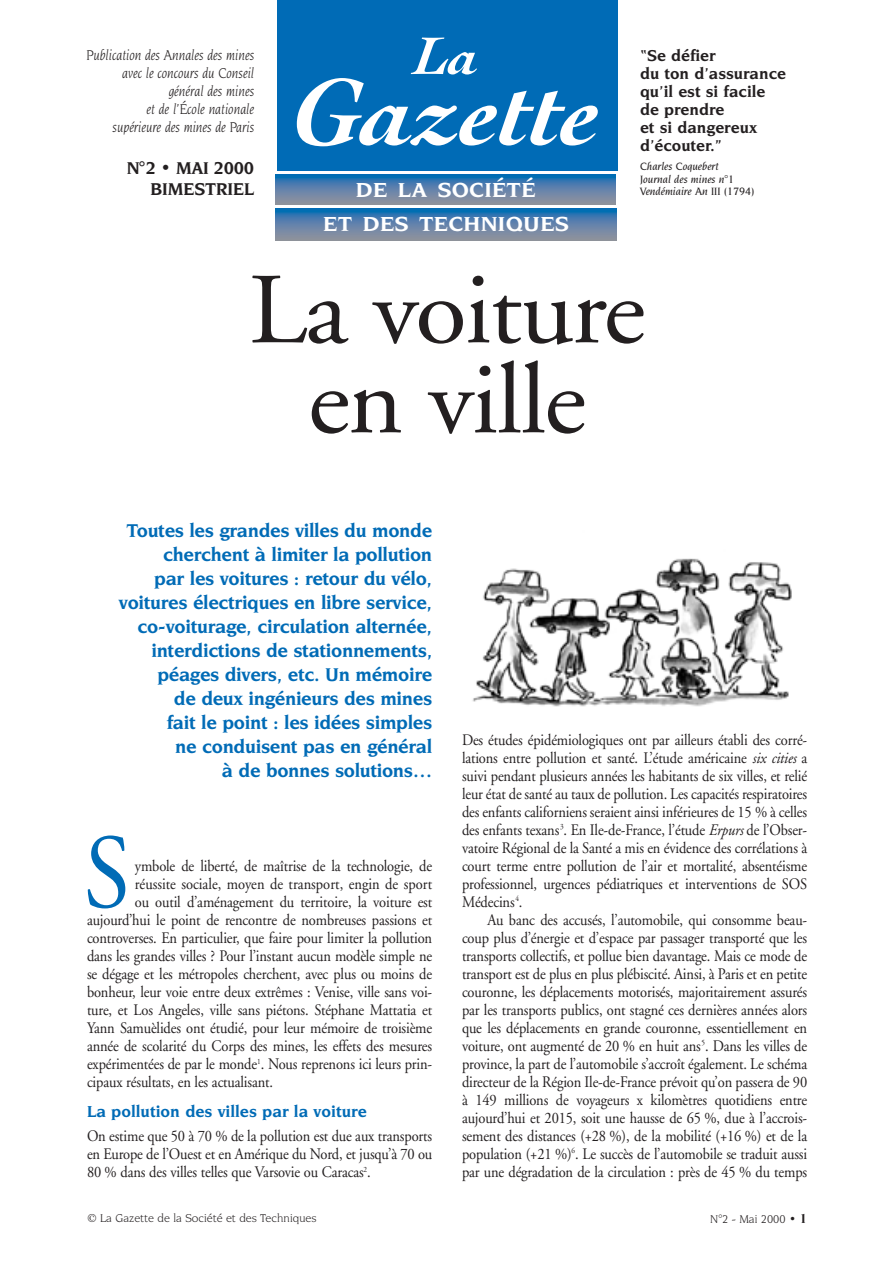
<style>
.page{position:relative;width:893px;height:1263px;background:#fff}
.page>*{position:absolute;margin:0;border:0;box-sizing:border-box;transform-origin:0 0}
.t1{font:105.45px "Adobe Garamond";color:#006bb6;scale:.9 1}
.t2{font:100.5px/90px "Adobe Garamond";letter-spacing:-.02em;color:#231f20;text-align:center;scale:1.05 1}
.t3{font:italic 700 99px "Cochin";color:#fff}
.t4{font:italic 700 55.5px "Cochin";color:#fff}
.t5{font:700 21.3px/34px "Novarese IT Cby BT";letter-spacing:.015em;color:#fff;text-align:center;scale:1.1 1}
.t6{font:700 19.5px/24px "Novarese IT Cby BT";letter-spacing:-.015em;color:#006bb6;text-align:right}
.t7{font:700 18px/21px "Novarese IT Cby BT";color:#231f20;text-align:right}
.t8{font:700 16.8px "Novarese IT Cby BT";color:#006bb6}
.t9{font:700 16.5px/18px "Novarese IT Cby BT";color:#231f20}
.t10{font:16.05px/18px "Adobe Garamond";letter-spacing:-.01em;color:#231f20;text-align:justify;scale:.9 1}
.t11{font:italic 15px/18px "Novarese IT Cby BT";color:#231f20;text-align:right;scale:.9 1}
.t12{font:12px "Novarese IT Cby BT";color:#231f20}
.t13{font:italic 500 11.25px/12.3px "Novarese IT Cby BT";color:#231f20}
.s1{font-style:italic}
.s2{font-weight:700;font-size:13.5px}
</style>
<div class="page">
<div style="left:277px;top:0;width:340px;height:170px;background:#006bb6"></div>
<img style="left:472px;top:558px;width:320px;height:149px">
<svg style="left:275px;top:174px;width:341px;height:30px;background:#5580aa"></svg>
<svg style="left:276px;top:208px;width:340px;height:32px;background:#5580aa"></svg>
<p class="t11" style="left:86px;top:46px;width:188px">Publication des Annales des mines avec le concours du Conseil général des mines<br>et de l’École nationale<br>supérieure des mines de Paris</p>
<p class="t7" style="left:127px;top:158px;width:129px">N°2 • MAI 2000<br>BIMESTRIEL</p>
<h3 class="t4" style="left:415px;top:34px;width:65px">La</h3>
<h3 class="t3" style="left:294px;top:74px;width:308px">Gazette</h3>
<h3 class="t5" style="left:323px;top:174px;width:225px">DE LA SOCIÉTÉ<br>ET DES TECHNIQUES</h3>
<p class="t9" style="left:640px;top:47px;width:147px">“Se défier<br>du ton d’assurance qu’il est si facile de prendre<br>et si dangereux d’écouter.”</p>
<p class="t13" style="left:640px;top:161px;width:116px">Charles Coquebert<br>Journal des mines n°1<br>Vendémiaire An III (1794)</p>
<h2 class="t2" style="left:249px;top:275px;width:379px">La voiture en ville</h2>
<p class="t6" style="left:119px;top:520px;width:315px">Toutes les grandes villes du monde cherchent à limiter la pollution<br>par les voitures : retour du vélo, voitures électriques en libre service, co-voiturage, circulation alternée, interdictions de stationnements, péages divers, etc. Un mémoire<br>de deux ingénieurs des mines<br>fait le point : les idées simples<br>ne conduisent pas en général<br>à de bonnes solutions…</p>
<h1 class="t1" style="left:84px;top:831px;width:53px">S</h1>
<p class="t10" style="left:135px;top:858px;width:332px">ymbole de liberté, de maîtrise de la technologie, de</p>
<p class="t10" style="left:135px;top:876px;width:332px">réussite sociale, moyen de transport, engin de sport</p>
<p class="t10" style="left:135px;top:894px;width:332px">ou outil d’aménagement du territoire, la voiture est</p>
<p class="t10" style="left:87px;top:912px;width:385px">aujourd’hui le point de rencontre de nombreuses passions et</p>
<p class="t10" style="left:87px;top:930px;width:385px">controverses. En particulier, que faire pour limiter la pollution</p>
<p class="t10" style="left:87px;top:948px;width:385px">dans les grandes villes ? Pour l’instant aucun modèle simple ne</p>
<p class="t10" style="left:87px;top:966px;width:385px">se dégage et les métropoles cherchent, avec plus ou moins de</p>
<p class="t10" style="left:87px;top:984px;width:385px">bonheur, leur voie entre deux extrêmes : Venise, ville sans voi-</p>
<p class="t10" style="left:87px;top:1002px;width:385px">ture, et Los Angeles, ville sans piétons. Stéphane Mattatia et</p>
<p class="t10" style="left:87px;top:1020px;width:385px">Yann Samuèlides ont étudié, pour leur mémoire de troisième</p>
<p class="t10" style="left:87px;top:1038px;width:385px">année de scolarité du Corps des mines, les effets des mesures</p>
<p class="t10" style="left:87px;top:1056px;width:385px">expérimentées de par le monde<sup>1</sup>. Nous reprenons ici leurs prin-</p>
<p class="t10" style="left:87px;top:1074px;width:208px">cipaux résultats, en les actualisant.</p>
<p class="t8" style="left:87px;top:1105px;width:281px">La pollution des villes par la voiture</p>
<p class="t10" style="left:87px;top:1128px;width:385px">On estime que 50 à 70 % de la pollution est due aux transports en Europe de l’Ouest et en Amérique du Nord, et jusqu’à 70 ou 80 % dans des villes telles que Varsovie ou Caracas<sup>2</sup>.</p>
<p class="t10" style="left:462px;top:732px;width:385px">Des études épidémiologiques ont par ailleurs établi des corré&shy;lations entre pollution et santé. L’étude américaine <span class="s1">six cities</span> a suivi pendant plusieurs années les habitants de six villes, et relié leur état de santé au taux de pollution. Les capacités respiratoires des enfants californiens seraient ainsi inférieures de 15 % à celles des enfants texans<sup>3</sup>. En Ile-de-France, l’étude <span class="s1">Erpurs</span> de l’Obser&shy;vatoire Régional de la Santé a mis en évidence des corrélations à court terme entre pollution de l’air et mortalité, absentéisme professionnel, urgences pédiatriques et interventions de SOS Médecins<sup>4</sup>.</p>
<p class="t10" style="left:462px;top:912px;width:385px;text-indent:26px">Au banc des accusés, l’automobile, qui consomme beau&shy;coup plus d’énergie et d’espace par passager transporté que les transports collectifs, et pollue bien davantage. Mais ce mode de transport est de plus en plus plébiscité. Ainsi, à Paris et en petite couronne, les déplacements motorisés, majoritairement assurés par les transports publics, ont stagné ces dernières années alors que les déplacements en grande couronne, essentiellement en voiture, ont augmenté de 20 % en huit ans<sup>5</sup>. Dans les villes de province, la part de l’automobile s’accroît également. Le schéma directeur de la Région Ile-de-France prévoit qu’on passera de 90 à 149 millions de voyageurs x kilomètres quotidiens entre aujourd’hui et 2015, soit une hausse de 65 %, due à l’accrois&shy;sement des distances (+28 %), de la mobilité (+16 %) et de la population (+21 %)<sup>6</sup>. Le succès de l’automobile se traduit aussi par une dégradation de la circulation : près de 45 % du temps</p>
<p class="t12" style="left:87px;top:1214px;width:231px">© La Gazette de la Société et des Techniques</p>
<p class="t12" style="left:710px;top:1215px;width:98px">N°2 - Mai 2000 • <span class="s2">1</span></p>
</div>
